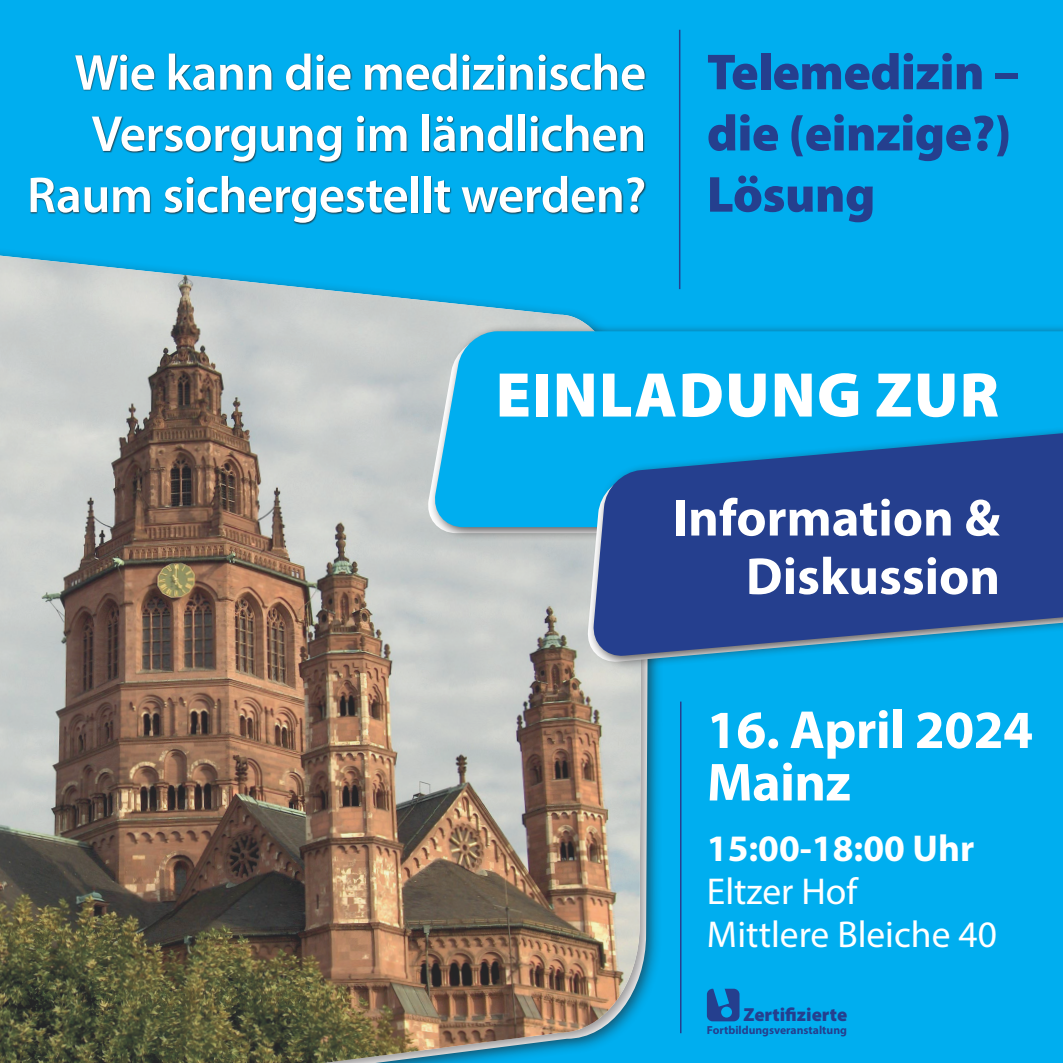
<style>
.page{position:relative;width:1063px;height:1063px;background:#00aeef}
.page>*{position:absolute;margin:0;border:0;box-sizing:border-box;transform-origin:0 0}
.t1{font:900 63.75px "Myriad Pro";letter-spacing:.02em;color:#fff}
.t2{font:700 54px/52.5px "Myriad Pro";letter-spacing:-.01em;color:#fff}
.t3{font:700 52.5px/58.5px "Myriad Pro";color:#fff;text-align:right}
.t4{font:600 51px/61.2px "Myriad Pro";letter-spacing:-.01em;color:#fff;text-align:right}
.t5{font:900 51px/61.2px "Myriad Pro";letter-spacing:-.01em;color:#253f8e}
.t6{font:37.5px/43px "Myriad Pro";color:#fff}
.t7{font:700 37.5px "Myriad Pro";color:#fff}
.t8{font:900 18.9px "Myriad Pro";color:#253f8e}
.t9{font:700 11.7px "Myriad Pro";color:#253f8e}
</style>
<div class="page">
<div style="left:30px;top:54px;width:616px;height:171px;background:#231f20;opacity:.75"></div>
<div style="left:0;top:244px;width:658px;height:819px;background:#231f20;opacity:.5"></div>
<img style="left:0;top:256px;width:642px;height:807px">
<div style="left:428px;top:324px;width:635px;height:217px;background:#231f20;opacity:.75"></div>
<svg style="left:430px;top:331px;width:633px;height:196px"></svg>
<hr style="left:680px;top:702px;width:2px;height:331px;background:#253f8e">
<hr style="left:679px;top:30px;width:1px;height:259px;background:#253f8e">
<div style="left:707px;top:989px;width:33px;height:32px;background:#253f8e;border-radius:6px"></div>
<svg style="left:713px;top:988px;width:16px;height:19px"></svg>
<div style="left:721px;top:1007px;width:11px;height:11px;background:#00aeef;border-radius:50%"></div>
<div style="left:587px;top:422px;width:476px;height:248px;background:#231f20;opacity:.75"></div>
<svg style="left:591px;top:426px;width:472px;height:233px;fill:#253f8e"></svg>
<p class="t4" style="left:27px;top:41px;width:621px">Wie kann die medizinische<br>Versorgung im ländlichen<br>Raum sichergestellt werden?</p>
<p class="t5" style="left:707px;top:39px;width:314px">Telemedizin – die (einzige?)<br>Lösung</p>
<p class="t1" style="left:496px;top:352px;width:505px">EINLADUNG ZUR</p>
<p class="t3" style="left:673px;top:487px;width:329px">Information &amp;<br>Diskussion</p>
<p class="t2" style="left:707px;top:702px;width:328px">16. April 2024<br>Mainz</p>
<p class="t7" style="left:707px;top:823px;width:269px">15:00-18:00 Uhr</p>
<p class="t6" style="left:707px;top:869px;width:292px">Eltzer Hof<br>Mittlere Bleiche 40</p>
<p class="t8" style="left:743px;top:1002px;width:105px">Zertifizierte</p>
<p class="t9" style="left:707px;top:1023px;width:142px">Fortbildungsveranstaltung</p>
</div>
